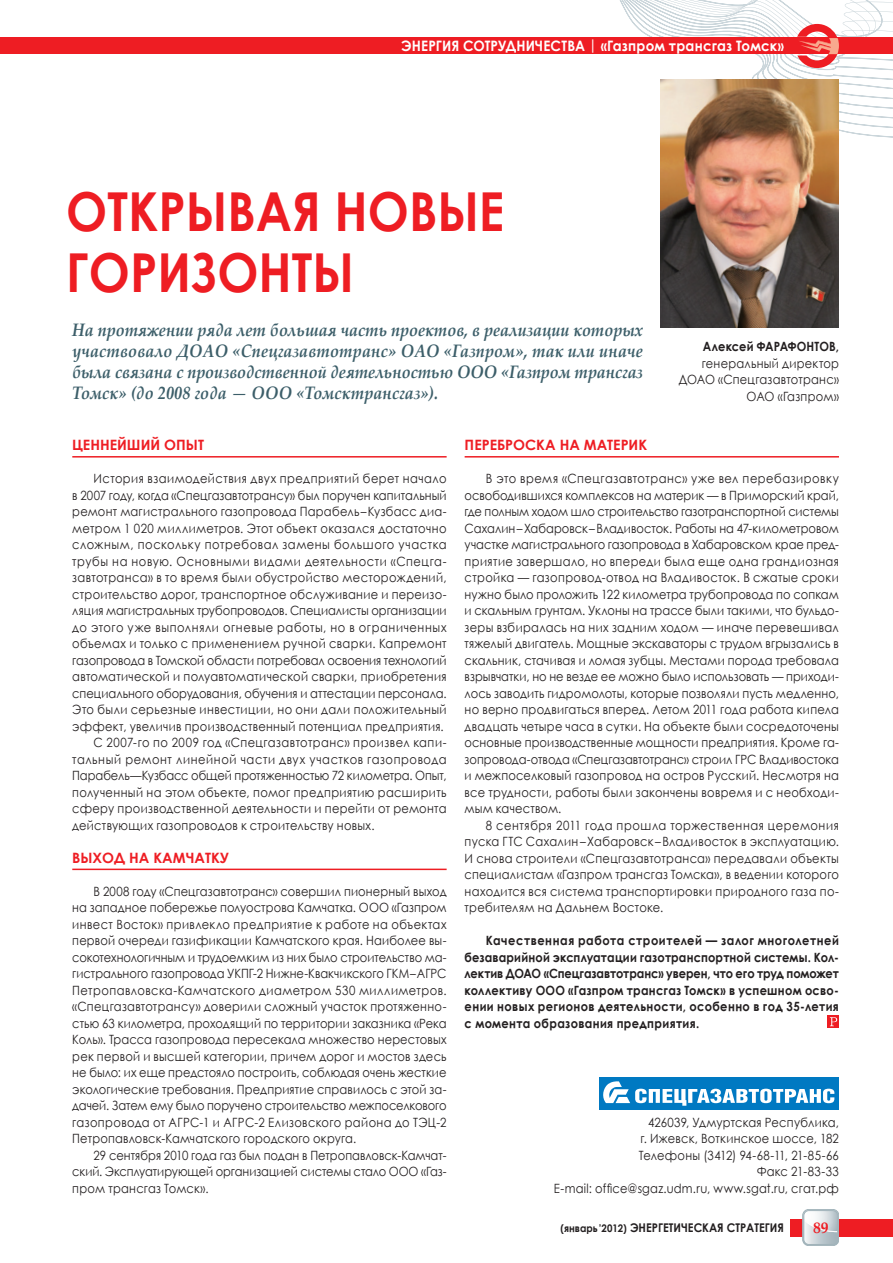
<style>
.page{position:relative;width:893px;height:1263px;background:#fff}
.page>*{position:absolute;margin:0;border:0;box-sizing:border-box;transform-origin:0 0}
.t1{font:700 53.7px/61.5px "Century Gothic";color:#ee1d23;scale:.91 1}
.t2{font:italic 700 18px/21px "Palatino Linotype";letter-spacing:.005em;color:#3c5e69;text-align:justify;scale:.9 1}
.t3{font:700 15.75px "Palatino Linotype";color:#ee1d23}
.t4{font:700 14.4px "Century Gothic";letter-spacing:.01em;color:#fff;scale:.94 1}
.t5{font:700 14.25px "Century Gothic";color:#ee1d23}
.t6{font:12.75px/16.5px "Century Gothic";letter-spacing:.02em;color:#231f20;text-align:justify;scale:.9 1}
.t7{font:700 12.75px/16.5px "Century Gothic";letter-spacing:.03em;color:#231f20;text-align:justify;scale:.9 1}
.t8{font:12.75px "Century Gothic";letter-spacing:.05em;color:#231f20;scale:.9 1}
.t9{font:12.75px "Century Gothic";color:#231f20;scale:.9 1}
.t10{font:12.75px "Century Gothic";letter-spacing:-.005em;color:#231f20;scale:.9 1}
.t11{font:12.75px "Century Gothic";letter-spacing:.04em;color:#231f20;scale:.9 1}
.t12{font:700 12.75px "Century Gothic";letter-spacing:.01em;color:#231f20;scale:.9 1}
.t13{font:700 12px "Century Gothic";color:#231f20;scale:.92 1}
.s1{font-size:10.5px}
</style>
<div class="page">
<div style="left:790px;top:1219px;width:103px;height:17px;background:#ee1d23"></div>
<div style="left:0;top:38px;width:893px;height:16px;background:#ee1d23"></div>
<svg style="left:802px;top:1209px;width:37px;height:37px"></svg>
<svg style="left:596px;top:0;width:297px;height:138px"></svg>
<img style="left:660px;top:80px;width:179px;height:247px">
<hr style="left:72px;top:456px;width:375px;height:2px;background:#ee1d23">
<hr style="left:72px;top:869px;width:375px;height:1px;background:#ee1d23">
<hr style="left:465px;top:456px;width:374px;height:2px;background:#ee1d23">
<div style="left:827px;top:1015px;width:12px;height:13px;background:#ee1d23"></div>
<svg style="left:830px;top:1017px;width:7px;height:9px"></svg>
<div style="left:599px;top:1077px;width:240px;height:33px;background:#0079c2"></div>
<svg style="left:603px;top:1081px;width:231px;height:25px"></svg>
<p class="t4" style="left:401px;top:35px;width:409px">ЭНЕРГИЯ СОТРУДНИЧЕСТВА | «Газпром трансгаз Томск»</p>
<h1 class="t1" style="left:66px;top:178px;width:483px">ОТКРЫВАЯ НОВЫЕ<br>ГОРИЗОНТЫ</h1>
<p class="t2" style="left:72px;top:319px;width:636px">На протяжении ряда лет большая часть проектов, в реализации которых участвовало ДОАО «Спецгазавтотранс» ОАО «Газпром», так или иначе была связана с производственной деятельностью ООО «Газпром трансгаз Томск» (до 2008 года — ООО «Томсктрансгаз»).</p>
<p class="t5" style="left:72px;top:434px;width:133px">ЦЕННЕЙШИЙ ОПЫТ</p>
<p class="t11" style="left:94px;top:469px;width:394px">История взаимодействия двух предприятий берет начало</p>
<p class="t9" style="left:72px;top:486px;width:417px">в 2007 году, когда «Спецгазавтотрансу» был поручен капитальный</p>
<p class="t6" style="left:72px;top:503px;width:417px">ремонт магистрального газопровода Парабель – Кузбасс диа-</p>
<p class="t6" style="left:72px;top:519px;width:417px">метром 1 020 миллиметров. Этот объект оказался достаточно</p>
<p class="t8" style="left:72px;top:535px;width:417px">сложным, поскольку потребовал замены большого участка</p>
<p class="t8" style="left:72px;top:552px;width:417px">трубы на новую. Основными видами деятельности «Спецга-</p>
<p class="t6" style="left:72px;top:569px;width:417px">завтотранса» в то время были обустройство месторождений,</p>
<p class="t6" style="left:72px;top:585px;width:417px">строительство дорог, транспортное обслуживание и переизо-</p>
<p class="t9" style="left:72px;top:601px;width:417px">ляция магистральных трубопроводов. Специалисты организации</p>
<p class="t8" style="left:72px;top:618px;width:417px">до этого уже выполняли огневые работы, но в ограниченных</p>
<p class="t6" style="left:72px;top:635px;width:417px">объемах и только с применением ручной сварки. Капремонт</p>
<p class="t10" style="left:72px;top:651px;width:417px">газопровода в Томской области потребовал освоения технологий</p>
<p class="t6" style="left:72px;top:668px;width:417px">автоматической и полуавтоматической сварки, приобретения</p>
<p class="t9" style="left:72px;top:684px;width:417px">специального оборудования, обучения и аттестации персонала.</p>
<p class="t6" style="left:72px;top:701px;width:417px">Это были серьезные инвестиции, но они дали положительный</p>
<p class="t6" style="left:72px;top:717px;width:414px">эффект, увеличив производственный потенциал предприятия.</p>
<p class="t11" style="left:94px;top:733px;width:394px">С 2007-го по 2009 год «Спецгазавтотранс» произвел капи-</p>
<p class="t8" style="left:72px;top:750px;width:417px">тальный ремонт линейной части двух участков газопровода</p>
<p class="t10" style="left:72px;top:766px;width:417px">Парабель—Кузбасс общей протяженностью 72 километра. Опыт,</p>
<p class="t6" style="left:72px;top:783px;width:417px">полученный на этом объекте, помог предприятию расширить</p>
<p class="t6" style="left:72px;top:800px;width:417px">сферу производственной деятельности и перейти от ремонта</p>
<p class="t6" style="left:72px;top:816px;width:337px">действующих газопроводов к строительству новых.</p>
<p class="t5" style="left:72px;top:847px;width:158px">ВЫХОД НА КАМЧАТКУ</p>
<p class="t6" style="left:72px;top:882px;width:417px;text-indent:21px">В 2008 году «Спецгазавтотранс» совершил пионерный выход на западное побережье полуострова Камчатка. ООО «Газпром инвест Восток» привлекло предприятие к работе на объектах первой очереди газификации Камчатского края. Наиболее вы&shy;сокотехнологичным и трудоемким из них было строительство ма&shy;гистрального газопровода УКПГ-2 Нижне-Квакчикского ГКМ – АГРС Петропавловска-Камчатского диаметром 530 миллиметров. «Спецгазавтотрансу» доверили сложный участок протяженно&shy;стью 63 километра, проходящий по территории заказника «Река Коль». Трасса газопровода пересекала множество нерестовых рек первой и высшей категории, причем дорог и мостов здесь не было: их еще предстояло построить, соблюдая очень жесткие экологические требования. Предприятие справилось с этой за&shy;дачей. Затем ему было поручено строительство межпоселкового газопровода от АГРС-1 и АГРС-2 Елизовского района до ТЭЦ-2<br>Петропавловск-Камчатского городского округа.</p>
<p class="t6" style="left:72px;top:1146px;width:417px;text-indent:21px">29 сентября 2010 года газ был подан в Петропавловск-Камчат&shy;ский. Эксплуатирующей организацией системы стало ООО «Газ&shy;пром трансгаз Томск».</p>
<p class="t12" style="left:703px;top:337px;width:153px">Алексей ФАРАФОНТОВ,</p>
<p class="t6" style="left:679px;top:354px;width:180px;text-align:right">генеральный директор<br>ДОАО «Спецгазавтотранс»<br>ОАО «Газпром»</p>
<p class="t5" style="left:465px;top:434px;width:184px">ПЕРЕБРОСКА НА МАТЕРИК</p>
<p class="t6" style="left:465px;top:470px;width:417px;text-indent:21px">В это время «Спецгазавтотранс» уже вел перебазировку освободившихся комплексов на материк — в Приморский край, где полным ходом шло строительство газотранспортной системы Сахалин – Хабаровск – Владивосток. Работы на 47-километровом участке магистрального газопровода в Хабаровском крае пред&shy;приятие завершало, но впереди была еще одна грандиозная стройка — газопровод-отвод на Владивосток. В сжатые сроки нужно было проложить 122 километра трубопровода по сопкам и скальным грунтам. Уклоны на трассе были такими, что бульдо&shy;зеры взбиралась на них задним ходом — иначе перевешивал тяжелый двигатель. Мощные экскаваторы с трудом вгрызались в скальник, стачивая и ломая зубцы. Местами порода требовала взрывчатки, но не везде ее можно было использовать — приходи&shy;лось заводить гидромолоты, которые позволяли пусть медленно, но верно продвигаться вперед. Летом 2011 года работа кипела двадцать четыре часа в сутки. На объекте были сосредоточены основные производственные мощности предприятия. Кроме га&shy;зопровода-отвода «Спецгазавтотранс» строил ГРС Владивостока и межпоселковый газопровод на остров Русский. Несмотря на все трудности, работы были закончены вовремя и с необходи&shy;мым качеством.</p>
<p class="t6" style="left:465px;top:816px;width:417px;text-indent:21px">8 сентября 2011 года прошла торжественная церемония пуска ГТС Сахалин – Хабаровск – Владивосток в эксплуатацию.<br>И снова строители «Спецгазавтотранса» передавали объекты специалистам «Газпром трансгаз Томска», в ведении которого находится вся система транспортировки природного газа по&shy;требителям на Дальнем Востоке.</p>
<p class="t7" style="left:465px;top:932px;width:417px;text-indent:21px">Качественная работа строителей — залог многолетней безаварийной эксплуатации газотранспортной системы. Кол&shy;лектив ДОАО «Спецгазавтотранс» уверен, что его труд поможет коллективу ООО «Газпром трансгаз Томск» в успешном осво&shy;ении новых регионов деятельности, особенно в год 35-летия с момента образования предприятия.</p>
<p class="t6" style="left:554px;top:1113px;width:318px;text-align:right">426039, Удмуртская Республика,<br>г. Ижевск, Воткинское шоссе, 182<br>Телефоны (3412) 94-68-11, 21-85-66<br>Факс 21-83-33<br>E-mail: office@sgaz.udm.ru, www.sgat.ru, сгат.рф</p>
<p class="t13" style="left:560px;top:1218px;width:245px"><span class="s1">(январь ’2012)</span> ЭНЕРГЕТИЧЕСКАЯ СТРАТЕГИЯ</p>
<p class="t3" style="left:813px;top:1216px;width:17px">89</p>
</div>
